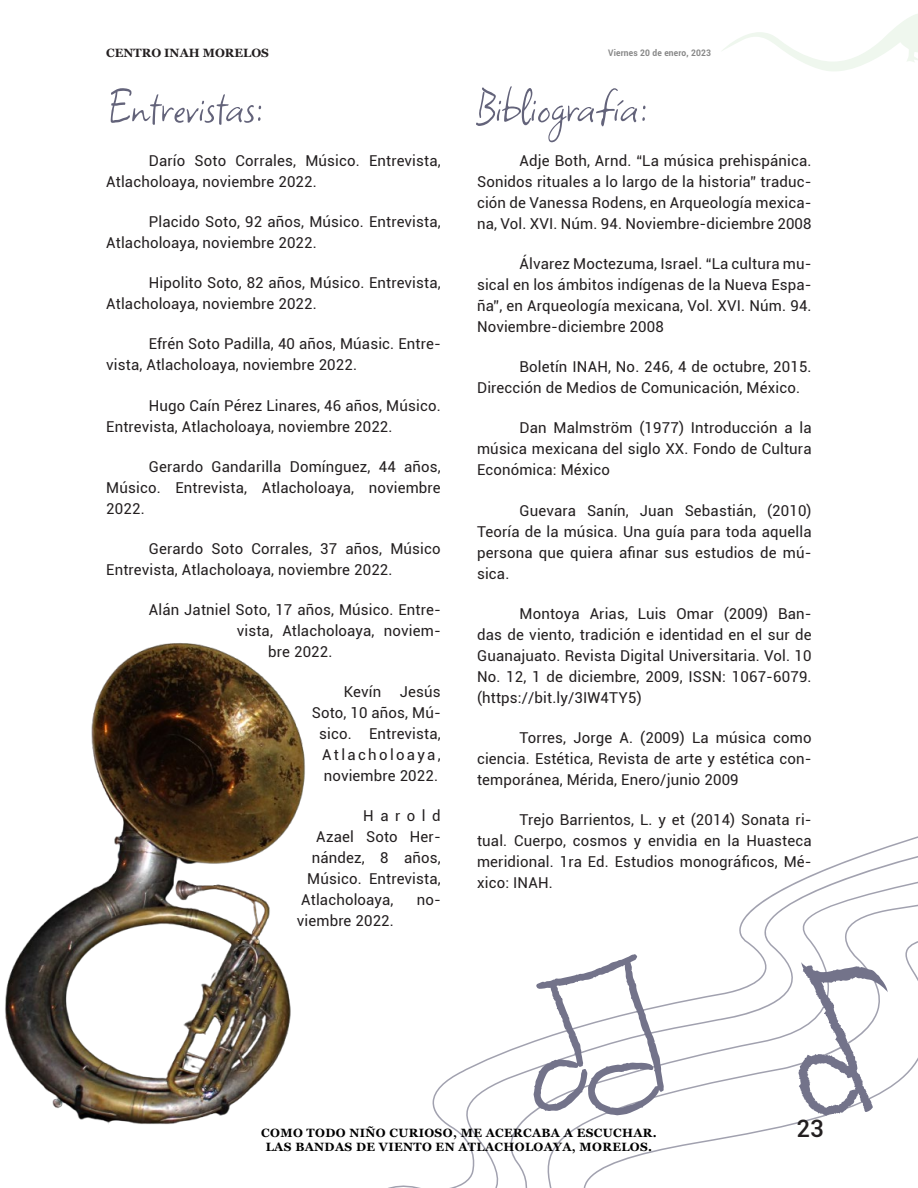
<style>
.page{position:relative;width:918px;height:1188px;background:#fff}
.page>*{position:absolute;margin:0;border:0;box-sizing:border-box;transform-origin:0 0}
.Texto_nota_al{font:52.5px "Square Peg";color:#63637a}
.t1{font:500 24px "Roboto";color:#231f20}
.TEXTO_COMPLETO{font:15px/21px "Roboto";letter-spacing:.01em;color:#231f20;text-align:justify}
.t2{font:700 12px "Georgia";letter-spacing:.03em;color:#000001}
.t3{font:700 12px "Georgia";color:#231f20}
.t4{font:700 9px "Roboto";letter-spacing:.02em;color:#878787;scale:.94 1}
</style>
<div class="page">
<svg style="left:405px;top:935px;width:513px;height:253px"></svg>
<svg style="left:798px;top:962px;width:91px;height:154px"></svg>
<svg style="left:533px;top:954px;width:131px;height:162px"></svg>
<img style="left:5px;top:643px;width:300px;height:481px">
<svg style="left:722px;top:14px;width:196px;height:57px"></svg>
<p class="t3" style="left:106px;top:45px;width:164px">CENTRO INAH MORELOS</p>
<p class="t4" style="left:608px;top:47px;width:111px">Viernes 20 de enero, 2023</p>
<p class="Texto_nota_al" style="left:106px;top:69px;width:159px">Entrevistas:</p>
<p class="Texto_nota_al" style="left:477px;top:69px;width:173px">Bibliografía:</p>
<p class="TEXTO_COMPLETO" style="left:106px;top:150px;width:336px;text-indent:43px">Darío Soto Corrales, Músico. Entrevista,<br>Atlacholoaya, noviembre 2022.</p>
<p class="TEXTO_COMPLETO" style="left:106px;top:211px;width:336px;text-indent:43px">Placido Soto, 92 años, Músico. Entrevista,<br>Atlacholoaya, noviembre 2022.</p>
<p class="TEXTO_COMPLETO" style="left:106px;top:272px;width:336px;text-indent:43px">Hipolito Soto, 82 años, Músico. Entrevista,<br>Atlacholoaya, noviembre 2022.</p>
<p class="TEXTO_COMPLETO" style="left:106px;top:333px;width:336px;text-indent:43px">Efrén Soto Padilla, 40 años, Múasic. Entre&shy;vista, Atlacholoaya, noviembre 2022.</p>
<p class="TEXTO_COMPLETO" style="left:106px;top:394px;width:336px;text-indent:43px">Hugo Caín Pérez Linares, 46 años, Músico.<br>Entrevista, Atlacholoaya, noviembre 2022.</p>
<p class="TEXTO_COMPLETO" style="left:106px;top:455px;width:336px;text-indent:43px">Gerardo Gandarilla Domínguez, 44 años, Músico. Entrevista, Atlacholoaya, noviembre 2022.</p>
<p class="TEXTO_COMPLETO" style="left:106px;top:537px;width:336px;text-indent:43px">Gerardo Soto Corrales, 37 años, Músico<br>Entrevista, Atlacholoaya, noviembre 2022.</p>
<p class="TEXTO_COMPLETO" style="left:149px;top:599px;width:293px">Alán Jatniel Soto, 17 años, Músico. Entre-</p>
<p class="TEXTO_COMPLETO" style="left:237px;top:620px;width:206px">vista, Atlacholoaya, noviem-</p>
<p class="TEXTO_COMPLETO" style="left:268px;top:641px;width:66px">bre 2022.</p>
<p class="TEXTO_COMPLETO" style="left:312px;top:681px;width:131px;text-align:right">Kevín Jesús<br>Soto, 10 años, Mú&shy;sico. Entrevista,<br>Atlacholoaya, noviembre 2022.</p>
<p class="TEXTO_COMPLETO" style="left:363px;top:805px;width:79px">Harold</p>
<p class="TEXTO_COMPLETO" style="left:316px;top:826px;width:126px">Azael Soto Her-</p>
<p class="TEXTO_COMPLETO" style="left:312px;top:847px;width:130px">nández, 8 años,</p>
<p class="TEXTO_COMPLETO" style="left:307px;top:868px;width:135px">Músico. Entrevista,</p>
<p class="TEXTO_COMPLETO" style="left:301px;top:889px;width:94px">Atlacholoaya,</p>
<p class="TEXTO_COMPLETO" style="left:417px;top:889px;width:26px">no-</p>
<p class="TEXTO_COMPLETO" style="left:297px;top:910px;width:99px">viembre 2022.</p>
<p class="TEXTO_COMPLETO" style="left:477px;top:150px;width:336px;text-indent:43px">Adje Both, Arnd. “La música prehispánica.<br>Sonidos rituales a lo largo de la historia” traduc&shy;ción de Vanessa Rodens, en Arqueología mexica&shy;na, Vol. XVI. Núm. 94. Noviembre-diciembre 2008</p>
<p class="TEXTO_COMPLETO" style="left:477px;top:253px;width:336px;text-indent:43px">Álvarez Moctezuma, Israel. “La cultura mu&shy;sical en los ámbitos indígenas de la Nueva Espa&shy;ña”, en Arqueología mexicana, Vol. XVI. Núm. 94.<br>Noviembre-diciembre 2008</p>
<p class="TEXTO_COMPLETO" style="left:477px;top:356px;width:336px;text-indent:43px">Boletín INAH, No. 246, 4 de octubre, 2015.<br>Dirección de Medios de Comunicación, México.</p>
<p class="TEXTO_COMPLETO" style="left:477px;top:417px;width:336px;text-indent:43px">Dan Malmström (1977) Introducción a la música mexicana del siglo XX. Fondo de Cultura Económica: México</p>
<p class="TEXTO_COMPLETO" style="left:477px;top:499px;width:336px;text-indent:43px">Guevara Sanín, Juan Sebastián, (2010)<br>Teoría de la música. Una guía para toda aquella persona que quiera afinar sus estudios de mú&shy;sica.</p>
<p class="TEXTO_COMPLETO" style="left:477px;top:602px;width:336px;text-indent:43px">Montoya Arias, Luis Omar (2009) Ban&shy;das de viento, tradición e identidad en el sur de Guanajuato. Revista Digital Universitaria. Vol. 10<br>No. 12, 1 de diciembre, 2009, ISSN: 1067-6079. (https://bit.ly/3IW4TY5)</p>
<p class="TEXTO_COMPLETO" style="left:477px;top:726px;width:336px;text-indent:43px">Torres, Jorge A. (2009) La música como ciencia. Estética, Revista de arte y estética con&shy;temporánea, Mérida, Enero/junio 2009</p>
<p class="TEXTO_COMPLETO" style="left:477px;top:809px;width:336px;text-indent:43px">Trejo Barrientos, L. y et (2014) Sonata ri&shy;tual. Cuerpo, cosmos y envidia en la Huasteca meridional. 1ra Ed. Estudios monográficos, Mé&shy;xico: INAH.</p>
<p class="t2" style="left:261px;top:1125px;width:397px">COMO TODO NIÑO CURIOSO, ME ACERCABA A ESCUCHAR.</p>
<h2 class="t1" style="left:796px;top:1112px;width:29px">23</h2>
<p class="t2" style="left:266px;top:1139px;width:388px">LAS BANDAS DE VIENTO EN ATLACHOLOAYA, MORELOS.</p>
</div>
